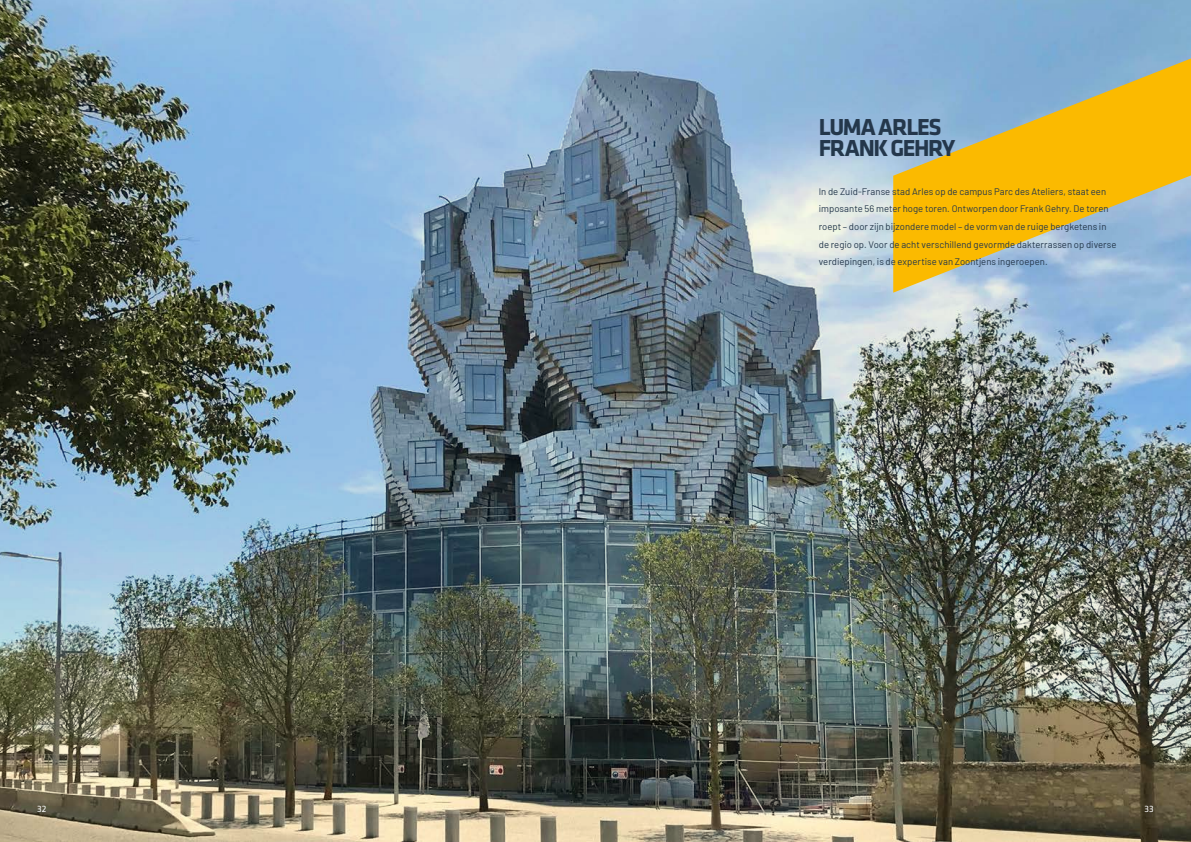
<style>
.page{position:relative;width:1191px;height:842px;background:#fff}
.page>*{position:absolute;margin:0;border:0;box-sizing:border-box;transform-origin:0 0}
.t1{font:700 24px/20.9px "Klavika";letter-spacing:-.055em;color:#24374b}
.t2{font:9.5px/17.6px "Barlow";letter-spacing:.005em;color:#24374b}
.t3{font:9.5px "Klavika";color:#fff}
</style>
<div class="page">
<img style="left:0;top:0;width:1191px;height:842px">
<svg style="left:893px;top:58px;width:298px;height:235px;background:#c6b86d"></svg>
<h1 class="t1" style="left:819px;top:115px;width:138px">LUMA ARLES<br>FRANK GEHRY</h1>
<p class="t2" style="left:819px;top:182px;width:299px">In de Zuid-Franse stad Arles op de campus Parc des Ateliers, staat een imposante 56 meter hoge toren. Ontworpen door Frank Gehry. De toren roept – door zijn bijzondere model – de vorm van de ruige bergketens in de regio op. Voor de acht verschillend gevormde dakterrassen op diverse verdiepingen, is de expertise van Zoontjens ingeroepen.</p>
<p class="t3" style="left:37px;top:803px;width:11px">32</p>
<p class="t3" style="left:1144px;top:803px;width:11px">33</p>
</div>
